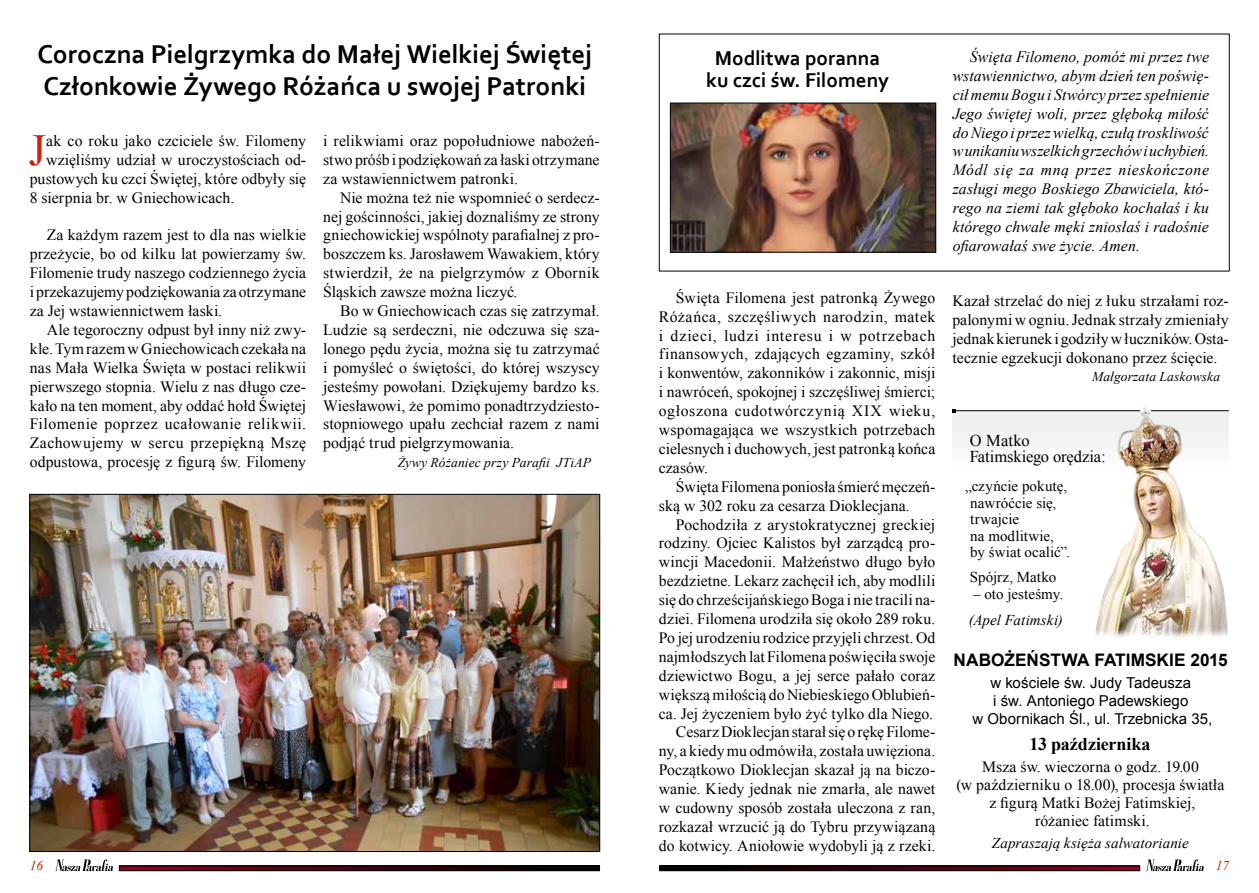
<style>
.page{position:relative;width:1259px;height:893px;background:#fff}
.page>*{position:absolute;margin:0;border:0;box-sizing:border-box;transform-origin:0 0}
.t1{font:44.25px "Times New Roman";color:#d81d02}
.t2{font:700 27px/32.4px "Corbel";color:#000}
.t3{font:700 21px/22.5px "Corbel";color:#000;text-align:center}
.t4{font:700 18px "Times New Roman";color:#000}
.t5{font:700 17.25px "Arial";color:#000}
.t6{font:16.5px/16.5px "Times New Roman";letter-spacing:-.005em;color:#000}
.t7{font:15.75px/18.9px "Times New Roman";letter-spacing:.005em;color:#000;text-align:justify}
.t8{font:italic 15.75px/18.9px "Times New Roman";color:#000;text-align:justify}
.t9{font:15px/16.5px "Times New Roman";letter-spacing:.005em;color:#000}
.t10{font:15px/18px "Arial";letter-spacing:.005em;color:#000;text-align:center}
.t11{font:italic 15px "Times New Roman";letter-spacing:.005em;color:#000}
.t12{font:italic 13.5px "Times New Roman";letter-spacing:.01em;color:#000}
.t13{font:italic 13.5px "Times New Roman";color:#d81d02}
</style>
<div class="page">
<svg style="left:1146px;top:859px;width:57px;height:12px"></svg>
<svg style="left:661px;top:868px;width:477px;height:1px"></svg>
<div style="left:659px;top:866px;width:481px;height:5px;border:1px solid #000"></div>
<svg style="left:55px;top:859px;width:58px;height:12px"></svg>
<svg style="left:121px;top:868px;width:477px;height:1px"></svg>
<div style="left:119px;top:866px;width:481px;height:5px;border:1px solid #000"></div>
<img style="left:672px;top:105px;width:262px;height:146px">
<div style="left:670px;top:103px;width:266px;height:150px;border:1px solid #000"></div>
<img style="left:31px;top:496px;width:567px;height:354px">
<div style="left:952px;top:411px;width:276px;height:60px;background:#f0f0f0"></div>
<hr style="left:954px;top:410px;width:274px;height:1px;background:#000">
<img style="left:1078px;top:407px;width:151px;height:233px">
<h2 class="t2" style="left:37px;top:37px;width:556px">Coroczna Pielgrzymka do Małej Wielkiej Świętej<br>Członkowie Żywego Różańca u swojej Patronki</h2>
<p class="t7" style="left:323px;top:131px;width:278px">i relikwiami oraz popołudniowe nabożeń&shy;stwo próśb i podziękowań za łaski otrzymane za wstawiennictwem patronki.</p>
<p class="t7" style="left:323px;top:188px;width:278px;text-indent:17px">Nie można też nie wspomnieć o serdecz&shy;nej gościnności, jakiej doznaliśmy ze strony gniechowickiej wspólnoty parafialnej z pro&shy;boszczem ks. Jarosławem Wawakiem, który stwierdził, że na pielgrzymów z Obornik Śląskich zawsze można liczyć.</p>
<p class="t7" style="left:323px;top:301px;width:278px;text-indent:17px">Bo w Gniechowicach czas się zatrzymał.<br>Ludzie są serdeczni, nie odczuwa się sza&shy;lonego pędu życia, można się tu zatrzymać i pomyśleć o świętości, do której wszyscy jesteśmy powołani. Dziękujemy bardzo ks.<br>Wiesławowi, że pomimo ponadtrzydziesto&shy;stopniowego upału zechciał razem z nami podjąć trud pielgrzymowania.</p>
<p class="t12" style="left:398px;top:453px;width:195px">Żywy Różaniec przy Parafii JTiAP</p>
<h1 class="t1" style="left:29px;top:120px;width:19px">J</h1>
<p class="t7" style="left:46px;top:131px;width:261px">ak co roku jako czciciele św. Filomeny</p>
<p class="t7" style="left:46px;top:150px;width:262px">wzięliśmy udział w uroczystościach od-</p>
<p class="t7" style="left:30px;top:169px;width:278px">pustowych ku czci Świętej, które odbyły się</p>
<p class="t7" style="left:30px;top:188px;width:206px">8 sierpnia br. w Gniechowicach.</p>
<p class="t7" style="left:30px;top:225px;width:278px;text-indent:17px">Za każdym razem jest to dla nas wielkie przeżycie, bo od kilku lat powierzamy św.<br>Filomenie trudy naszego codziennego życia i przekazujemy podziękowania za otrzymane za Jej wstawiennictwem łaski.</p>
<p class="t7" style="left:30px;top:320px;width:278px;text-indent:17px">Ale tegoroczny odpust był inny niż zwy&shy;kle. Tym razem w Gniechowicach czekała na nas Mała Wielka Święta w postaci relikwii pierwszego stopnia. Wielu z nas długo cze&shy;kało na ten moment, aby oddać hołd Świętej Filomenie poprzez ucałowanie relikwii.<br>Zachowujemy w sercu przepiękną Mszę odpustowa, procesję z figurą św. Filomeny</p>
<h3 class="t3" style="left:706px;top:46px;width:184px">Modlitwa poranna ku czci św. Filomeny</h3>
<p class="t7" style="left:659px;top:288px;width:278px;text-indent:17px">Święta Filomena jest patronką Żywego Różańca, szczęśliwych narodzin, matek i dzieci, ludzi interesu i w potrzebach finansowych, zdających egzaminy, szkół i konwentów, zakonników i zakonnic, misji i nawróceń, spokojnej i szczęśliwej śmierci; ogłoszona cudotwórczynią XIX wieku, wspomagająca we wszystkich potrzebach cielesnych i duchowych, jest patronką końca czasów.</p>
<p class="t7" style="left:659px;top:477px;width:278px;text-indent:17px">Święta Filomena poniosła śmierć męczeń&shy;ską w 302 roku za cesarza Dioklecjana.</p>
<p class="t7" style="left:659px;top:515px;width:278px;text-align:right">Pochodziła z arystokratycznej greckiej rodziny. Ojciec Kalistos był zarządcą pro&shy;wincji Macedonii. Małżeństwo długo było bezdzietne. Lekarz zachęcił ich, aby modlili się do chrześcijańskiego Boga i nie tracili na&shy;dziei. Filomena urodziła się około 289 roku.<br>Po jej urodzeniu rodzice przyjęli chrzest. Od najmłodszych lat Filomena poświęciła swoje dziewictwo Bogu, a jej serce pałało coraz większą miłością do Niebieskiego Oblubień&shy;ca. Jej życzeniem było żyć tylko dla Niego.<br>Cesarz Dioklecjan starał się o rękę Filome&shy;ny, a kiedy mu odmówiła, została uwięziona.<br>Początkowo Dioklecjan skazał ją na biczo&shy;wanie. Kiedy jednak nie zmarła, ale nawet w cudowny sposób została uleczona z ran, rozkazał wrzucić ją do Tybru przywiązaną do kotwicy. Aniołowie wydobyli ją z rzeki.</p>
<p class="t8" style="left:952px;top:47px;width:258px;text-indent:17px">Święta Filomeno, pomóż mi przez twe wstawiennictwo, abym dzień ten poświę&shy;cił memu Bogu i Stwórcy przez spełnienie Jego świętej woli, przez głęboką miłość do Niego i przez wielką, czułą troskliwość w unikaniu wszelkich grzechów i uchybień.<br>Módl się za mną przez nieskończone zasługi mego Boskiego Zbawiciela, któ&shy;rego na ziemi tak głęboko kochałaś i ku którego chwale męki zniosłaś i radośnie ofiarowałaś swe życie. Amen.</p>
<p class="t7" style="left:952px;top:291px;width:278px">Kazał strzelać do niej z łuku strzałami roz&shy;palonymi w ogniu. Jednak strzały zmieniały jednak kierunek i godziły w łuczników. Osta&shy;tecznie egzekucji dokonano przez ścięcie.</p>
<p class="t12" style="left:1092px;top:367px;width:130px">Małgorzata Laskowska</p>
<p class="t6" style="left:969px;top:431px;width:137px">O Matko<br>Fatimskiego orędzia:</p>
<p class="t9" style="left:970px;top:478px;width:101px;text-indent:-5px">„czyńcie pokutę, nawróćcie się, trwajcie<br>na modlitwie, by świat ocalić”.</p>
<p class="t9" style="left:970px;top:569px;width:88px">Spójrz, Matko</p>
<p class="t9" style="left:973px;top:585px;width:91px">– oto jesteśmy.</p>
<p class="t11" style="left:969px;top:610px;width:95px">(Apel Fatimski)</p>
<p class="t5" style="left:953px;top:648px;width:276px">NABOŻEŃSTWA FATIMSKIE 2015</p>
<p class="t10" style="left:972px;top:674px;width:241px">w kościele św. Judy Tadeusza<br>i św. Antoniego Padewskiego<br>w Obornikach Śl., ul. Trzebnicka 35,</p>
<p class="t4" style="left:1029px;top:731px;width:123px">13 października</p>
<p class="t7" style="left:956px;top:758px;width:269px;line-height:18px;text-align:center">Msza św. wieczorna o godz. 19.00<br>(w październiku o 18.00), procesja światła z figurą Matki Bożej Fatimskiej,<br>różaniec fatimski.</p>
<p class="t11" style="left:992px;top:833px;width:198px">Zapraszają księża salwatorianie</p>
<p class="t13" style="left:30px;top:857px;width:15px">16</p>
<p class="t13" style="left:1215px;top:857px;width:15px">17</p>
</div>
